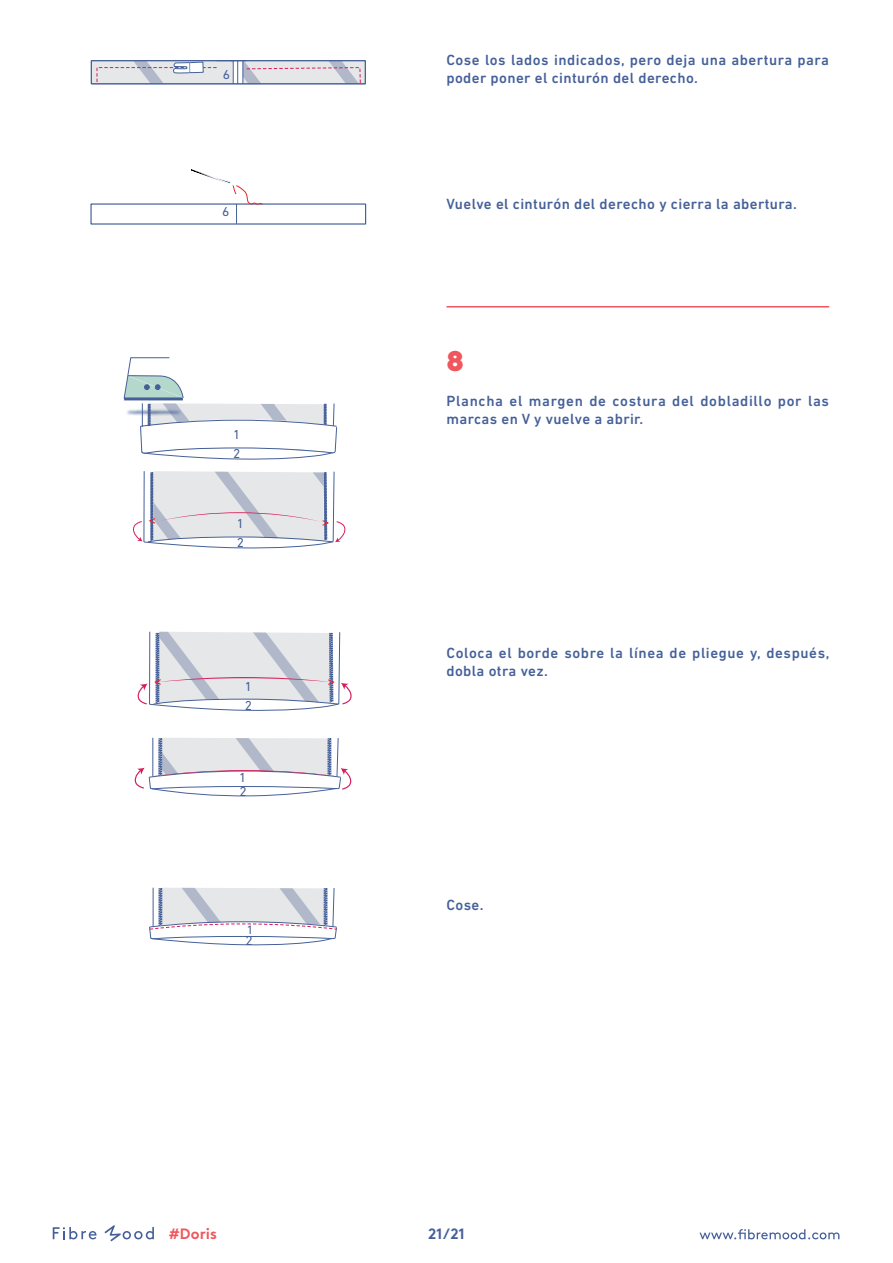
<style>
.page{position:relative;width:893px;height:1263px;background:#fff}
.page>*{position:absolute;margin:0;border:0;box-sizing:border-box;transform-origin:0 0}
.t1{font:900 28.5px "Raleway";color:#f0565d}
.t2{font:500 15px/18px "DIN Next LT Pro";letter-spacing:.035em;color:#456099}
.t3{font:700 15px "Brown";color:#f0565d}
.t4{font:700 15px "Brown";color:#456099}
.t5{font:13.2px/18.9px "DIN Next LT Pro";color:#466099}
.t6{font:12.3px "DIN Next LT Pro";color:#466099}
</style>
<div class="page">
<svg style="left:699px;top:1229px;width:140px;height:10px"></svg>
<svg style="left:53px;top:1227px;width:44px;height:12px"></svg>
<svg style="left:104px;top:1225px;width:50px;height:16px"></svg>
<hr style="left:446px;top:306px;width:383px;height:1px;background:#f0565d">
<svg style="left:90px;top:60px;width:276px;height:25px"></svg>
<svg style="left:90px;top:169px;width:277px;height:56px"></svg>
<svg style="left:124px;top:357px;width:222px;height:192px"></svg>
<svg style="left:137px;top:631px;width:215px;height:80px"></svg>
<svg style="left:134px;top:737px;width:218px;height:60px"></svg>
<svg style="left:149px;top:887px;width:188px;height:59px"></svg>
<p class="t5" style="left:223px;top:64px;width:9px">6</p>
<p class="t5" style="left:222px;top:202px;width:9px">6</p>
<p class="t5" style="left:233px;top:425px;width:9px">1<br>2</p>
<p class="t5" style="left:237px;top:514px;width:9px">1<br>2</p>
<p class="t5" style="left:245px;top:676px;width:9px">1<br>2</p>
<p class="t5" style="left:239px;top:771px;width:9px;line-height:14px">1<br>2</p>
<p class="t6" style="left:247px;top:922px;width:8px">1</p>
<p class="t5" style="left:246px;top:931px;width:9px">2</p>
<p class="t2" style="left:446px;top:51px;width:384px">Cose los lados indicados, pero deja una abertura para poder poner el cinturón del derecho.</p>
<p class="t2" style="left:446px;top:195px;width:352px">Vuelve el cinturón del derecho y cierra la abertura.</p>
<h1 class="t1" style="left:446px;top:345px;width:19px">8</h1>
<p class="t2" style="left:446px;top:392px;width:384px">Plancha el margen de costura del dobladillo por las marcas en V y vuelve a abrir.</p>
<p class="t2" style="left:446px;top:644px;width:384px">Coloca el borde sobre la línea de pliegue y, después, dobla otra vez.</p>
<p class="t2" style="left:446px;top:896px;width:39px">Cose.</p>
<p class="t3" style="left:169px;top:1222px;width:49px">#Doris</p>
<p class="t4" style="left:428px;top:1221px;width:38px">21/21</p>
</div>
